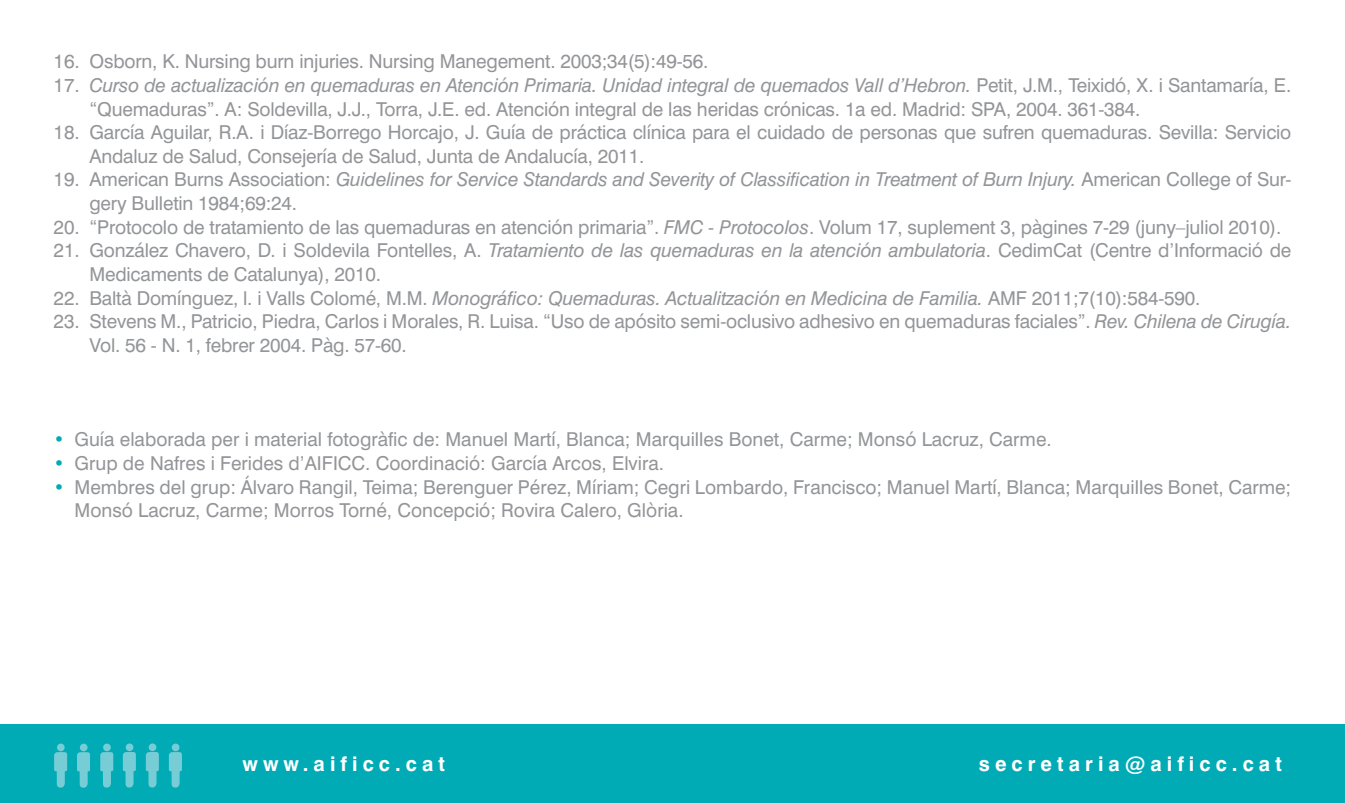
<style>
.page{position:relative;width:1345px;height:803px;background:#fff}
.page>*{position:absolute;margin:0;border:0;box-sizing:border-box;transform-origin:0 0}
.t1{font:700 20.25px "Swiss 721 BT";letter-spacing:.25em;color:#fff}
.t2{font:19.12px/23.6px "Swiss 721 BT";letter-spacing:-.01em;color:#939598}
.t3{font:italic 19.12px/23.6px "Swiss 721 BT";letter-spacing:-.01em;color:#939598}
.s1{font-style:italic}
.s2{font-style:normal}
.s3{color:#00abb6}
</style>
<div class="page">
<div style="left:0;top:723px;width:1345px;height:79px;background:#00abb6"></div>
<div style="left:57px;top:743px;width:8px;height:8px;background:#76cdd6;border-radius:50%"></div>
<svg style="left:54px;top:751px;width:14px;height:36px"></svg>
<div style="left:80px;top:743px;width:8px;height:8px;background:#76cdd6;border-radius:50%"></div>
<svg style="left:77px;top:752px;width:13px;height:35px"></svg>
<div style="left:103px;top:743px;width:8px;height:8px;background:#76cdd6;border-radius:50%"></div>
<svg style="left:100px;top:751px;width:14px;height:36px"></svg>
<div style="left:126px;top:743px;width:7px;height:8px;background:#76cdd6;border-radius:50%"></div>
<svg style="left:123px;top:751px;width:13px;height:36px"></svg>
<div style="left:149px;top:743px;width:7px;height:8px;background:#76cdd6;border-radius:50%"></div>
<svg style="left:146px;top:751px;width:13px;height:36px"></svg>
<div style="left:172px;top:743px;width:7px;height:8px;background:#76cdd6;border-radius:50%"></div>
<svg style="left:169px;top:751px;width:13px;height:36px"></svg>
<p class="t2" style="left:54px;top:52px;width:656px">16. Osborn, K. Nursing burn injuries. Nursing Manegement. 2003;34(5):49-56.</p>
<p class="t2" style="left:89px;top:75px;width:1203px;text-indent:-36px">17. <span class="s1">Curso de actualización en quemaduras en Atención Primaria. Unidad integral de quemados Vall d’Hebron.</span> Petit, J.M., Teixidó, X. i Santamaría, E. “Quemaduras”. A: Soldevilla, J.J., Torra, J.E. ed. Atención integral de las heridas crónicas. 1a ed. Madrid: SPA, 2004. 361-384.</p>
<p class="t2" style="left:89px;top:123px;width:1203px;text-indent:-36px">18. García Aguilar, R.A. i Díaz-Borrego Horcajo, J. Guía de práctica clínica para el cuidado de personas que sufren quemaduras. Sevilla: Servicio<br>Andaluz de Salud, Consejería de Salud, Junta de Andalucía, 2011.</p>
<p class="t3" style="left:89px;top:170px;width:1203px;text-indent:-36px"><span class="s2">19. American Burns Association:</span> Guidelines for Service Standards and Severity of Classification in Treatment of Burn Injury. <span class="s2">American College of Sur&shy;gery Bulletin 1984;69:24.</span></p>
<p class="t2" style="left:54px;top:217px;width:1229px">20. “Protocolo de tratamiento de las quemaduras en atención primaria”. <span class="s1">FMC - Protocolos</span>. Volum 17, suplement 3, pàgines 7-29 (juny–juliol 2010).</p>
<p class="t2" style="left:89px;top:241px;width:1203px;text-indent:-36px">21. González Chavero, D. i Soldevila Fontelles, A. <span class="s1">Tratamiento de las quemaduras en la atención ambulatoria</span>. CedimCat (Centre d’Informació de<br>Medicaments de Catalunya), 2010.</p>
<p class="t2" style="left:54px;top:288px;width:1148px">22. Baltà Domínguez, l. i Valls Colomé, M.M. <span class="s1">Monográfico: Quemaduras. Actualitzación en Medicina de Familia.</span> AMF 2011;7(10):584-590.</p>
<p class="t2" style="left:89px;top:312px;width:1203px;text-indent:-36px">23. Stevens M., Patricio, Piedra, Carlos i Morales, R. Luisa. “Uso de apósito semi-oclusivo adhesivo en quemaduras faciales”. <span class="s1">Rev. Chilena de Cirugía.<br></span>Vol. 56 - N. 1, febrer 2004. Pàg. 57-60.</p>
<p class="t2" style="left:54px;top:430px;width:999px"><span class="s3">•</span> Guía elaborada per i material fotogràfic de: Manuel Martí, Blanca; Marquilles Bonet, Carme; Monsó Lacruz, Carme.</p>
<p class="t2" style="left:54px;top:453px;width:612px"><span class="s3">•</span> Grup de Nafres i Ferides d’AIFICC. Coordinació: García Arcos, Elvira.</p>
<p class="t2" style="left:74px;top:477px;width:1218px;text-indent:-21px"><span class="s3">•</span> Membres del grup: Álvaro Rangil, Teima; Berenguer Pérez, Míriam; Cegri Lombardo, Francisco; Manuel Martí, Blanca; Marquilles Bonet, Carme;<br>Monsó Lacruz, Carme; Morros Torné, Concepció; Rovira Calero, Glòria.</p>
<p class="t1" style="left:242px;top:756px;width:204px">www.aificc.cat</p>
<p class="t1" style="left:979px;top:755px;width:304px">secretaria@aificc.cat</p>
</div>
